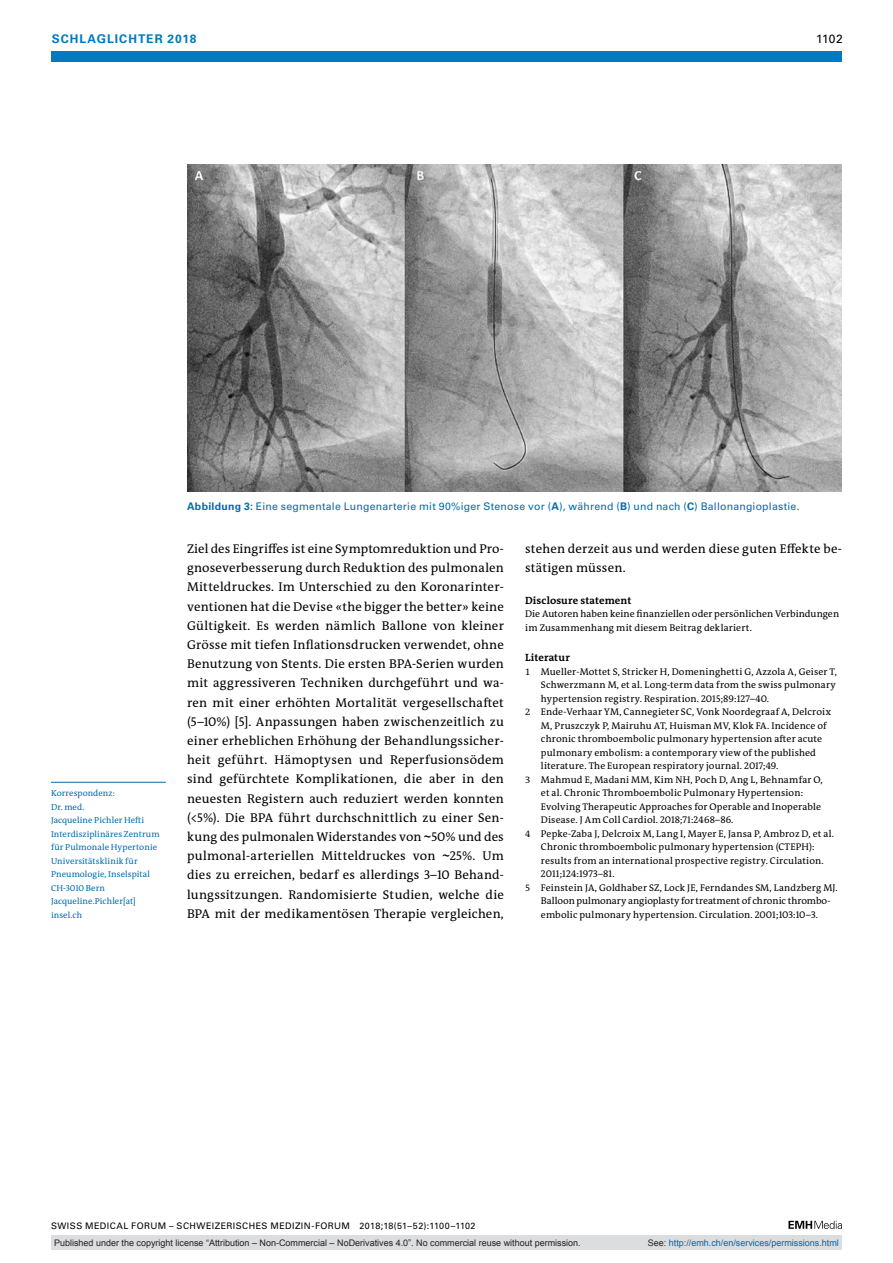
<style>
.page{position:relative;width:893px;height:1263px;background:#fff}
.page>*{position:absolute;margin:0;border:0;box-sizing:border-box;transform-origin:0 0}
.t1{font:12.75px/19.2px "The Antiqua B W5 Plain";letter-spacing:.015em;color:#000}
.t2{font:700 12px "Univers LT Std";letter-spacing:.07em;color:#007ac2}
.t3{font:12px "Univers LT Std";color:#000}
.t4{font:10.5px "Univers LT Std";letter-spacing:.02em;color:#006dad}
.t5{font:700 10.5px "The Antiqua B W7";letter-spacing:.015em;color:#000}
.t6{font:9.75px/13.5px "The Antiqua B W5 Plain";letter-spacing:.015em;color:#000}
.t7{font:9.75px "The Antiqua B W5 Plain";letter-spacing:-.005em;color:#000}
.t8{font:9px "Arial";color:#231f20}
.t9{font:9px "Univers LT Std";letter-spacing:.045em;color:#000}
.t10{font:9px "Arial";color:#0166b3}
.t11{font:8.7px/13.5px "The Antiqua B W5 Plain";letter-spacing:.01em;color:#006dad}
.s1{font-weight:700}
.s2{font-family:"Arial"}
.s3{font-size:9.3px}
.s4{color:#231f20}
</style>
<div class="page">
<div style="left:51px;top:51px;width:791px;height:11px;background:#007ac2"></div>
<svg style="left:788px;top:1221px;width:54px;height:8px"></svg>
<img style="left:187px;top:164px;width:655px;height:328px">
<hr style="left:51px;top:782px;width:115px;height:1px;background:#006dad">
<div style="left:51px;top:1235px;width:791px;height:15px;background:#dcdddf"></div>
<p class="t2" style="left:52px;top:31px;width:19px">SCHLAGLICHTER</p>
<p class="t2" style="left:168px;top:31px;width:30px">2018</p>
<p class="t3" style="left:816px;top:31px;width:28px">1102</p>
<p class="t11" style="left:51px;top:787px;width:110px">Korrespondenz:<br>Dr. med.<br>Jacqueline Pichler Hefti<br>Interdisziplinäres Zentrum für Pulmonale Hypertonie<br>Universitätsklinik für<br>Pneumologie, Inselspital<br>CH-3010 Bern<br>Jacqueline.Pichler[at] insel.ch</p>
<p class="t4" style="left:187px;top:500px;width:614px"><span class="s1">ABBILDUNG 3:</span> Eine segmentale Lungenarterie mit 90%iger Stenose vor (<span class="s1">A</span>), während (<span class="s1">B</span>) und nach (<span class="s1">C</span>) Ballonangioplastie.</p>
<p class="t1" style="left:187px;top:539px;width:318px;text-align:justify">Ziel des Eingriffes ist eine Symptomreduktion und Pro&shy;gnoseverbesserung durch Reduktion des pulmonalen Mitteldruckes. Im Unterschied zu den Koronarinter&shy;ventionen hat die Devise «the bigger the better» keine Gültigkeit. Es werden nämlich Ballone von kleiner Grösse mit tiefen Inflationsdrucken verwendet, ohne Benutzung von Stents. Die ersten BPA-Serien wurden mit aggressiveren Techniken durchgeführt und wa&shy;ren mit einer erhöhten Mortalität vergesellschaftet (5–10%) [5]. Anpassungen haben zwischenzeitlich zu einer erheblichen Erhöhung der Behandlungssicher&shy;heit geführt. Hämoptysen und Reperfusionsödem sind gefürchtete Komplikationen, die aber in den neuesten Registern auch reduziert werden konnten (&lt;5%). Die BPA führt durchschnittlich zu einer Sen&shy;kung des pulmonalen Widerstandes von <span class="s2">~</span>50% und des pulmonal-arteriellen Mitteldruckes von <span class="s2">~</span>25%. Um dies zu erreichen, bedarf es allerdings 3–10 Behand&shy;lungssitzungen. Randomisierte Studien, welche die BPA mit der medikamentösen Therapie vergleichen,</p>
<h1 class="t1" style="left:525px;top:539px;width:318px">stehen derzeit aus und werden diese guten Effekte be&shy;stätigen müssen.</h1>
<p class="t5" style="left:525px;top:593px;width:108px">Disclosure statement</p>
<p class="t6" style="left:525px;top:607px;width:315px">Die Autoren haben keine finanziellen oder persönlichen Verbindungen im Zusammenhang mit diesem Beitrag deklariert.</p>
<p class="t5" style="left:525px;top:651px;width:46px">Literatur</p>
<p class="t6" style="left:525px;top:665px;width:313px"><span class="s3">1</span> Mueller-Mottet S, Stricker H, Domeninghetti G, Azzola A, Geiser T,</p>
<p class="t6" style="left:541px;top:678px;width:296px">Schwerzmann M, et al. Long-term data from the swiss pulmonary</p>
<p class="t6" style="left:541px;top:692px;width:230px">hypertension registry. Respiration. 2015;89:127–40.</p>
<p class="t6" style="left:525px;top:705px;width:308px"><span class="s3">2</span> Ende-Verhaar YM, Cannegieter SC, Vonk Noordegraaf A, Delcroix</p>
<p class="t6" style="left:541px;top:719px;width:287px">M, Pruszczyk P, Mairuhu AT, Huisman MV, Klok FA. Incidence of</p>
<p class="t6" style="left:541px;top:732px;width:283px">chronic thromboembolic pulmonary hypertension after acute</p>
<p class="t6" style="left:541px;top:746px;width:277px">pulmonary embolism: a contemporary view of the published</p>
<p class="t6" style="left:541px;top:759px;width:239px">literature. The European respiratory journal. 2017;49.</p>
<p class="t6" style="left:525px;top:773px;width:299px"><span class="s3">3</span> Mahmud E, Madani MM, Kim NH, Poch D, Ang L, Behnamfar O,</p>
<p class="t6" style="left:541px;top:786px;width:264px">et al. Chronic Thromboembolic Pulmonary Hypertension:</p>
<p class="t6" style="left:541px;top:800px;width:282px">Evolving Therapeutic Approaches for Operable and Inoperable</p>
<p class="t6" style="left:541px;top:813px;width:194px">Disease. J Am Coll Cardiol. 2018;71:2468–86.</p>
<p class="t6" style="left:525px;top:827px;width:310px"><span class="s3">4</span> Pepke-Zaba J, Delcroix M, Lang I, Mayer E, Jansa P, Ambroz D, et al.</p>
<p class="t6" style="left:541px;top:840px;width:275px">Chronic thromboembolic pulmonary hypertension (CTEPH):</p>
<p class="t6" style="left:541px;top:854px;width:284px">results from an international prospective registry. Circulation.</p>
<p class="t6" style="left:541px;top:867px;width:75px">2011;124:1973–81.</p>
<p class="t6" style="left:525px;top:881px;width:314px"><span class="s3">5</span> Feinstein JA, Goldhaber SZ, Lock JE, Ferndandes SM, Landzberg MJ.</p>
<p class="t7" style="left:541px;top:894px;width:290px">Balloon pulmonary angioplasty for treatment of chronic thrombo-</p>
<p class="t6" style="left:541px;top:908px;width:278px">embolic pulmonary hypertension. Circulation. 2001;103:10–3.</p>
<p class="t9" style="left:51px;top:1220px;width:426px">SWISS MEDICAL FORUM – SCHWEIZERISCHES MEDIZIN-FORUM 2018;18(51–52):1100–1102</p>
<p class="t8" style="left:54px;top:1237px;width:528px">Published under the copyright license “Attribution – Non-Commercial – NoDerivatives 4.0”. No commercial reuse without permission.</p>
<p class="t10" style="left:648px;top:1237px;width:193px"><span class="s4">See:</span> http://emh.ch/en/services/permissions.html</p>
</div>
